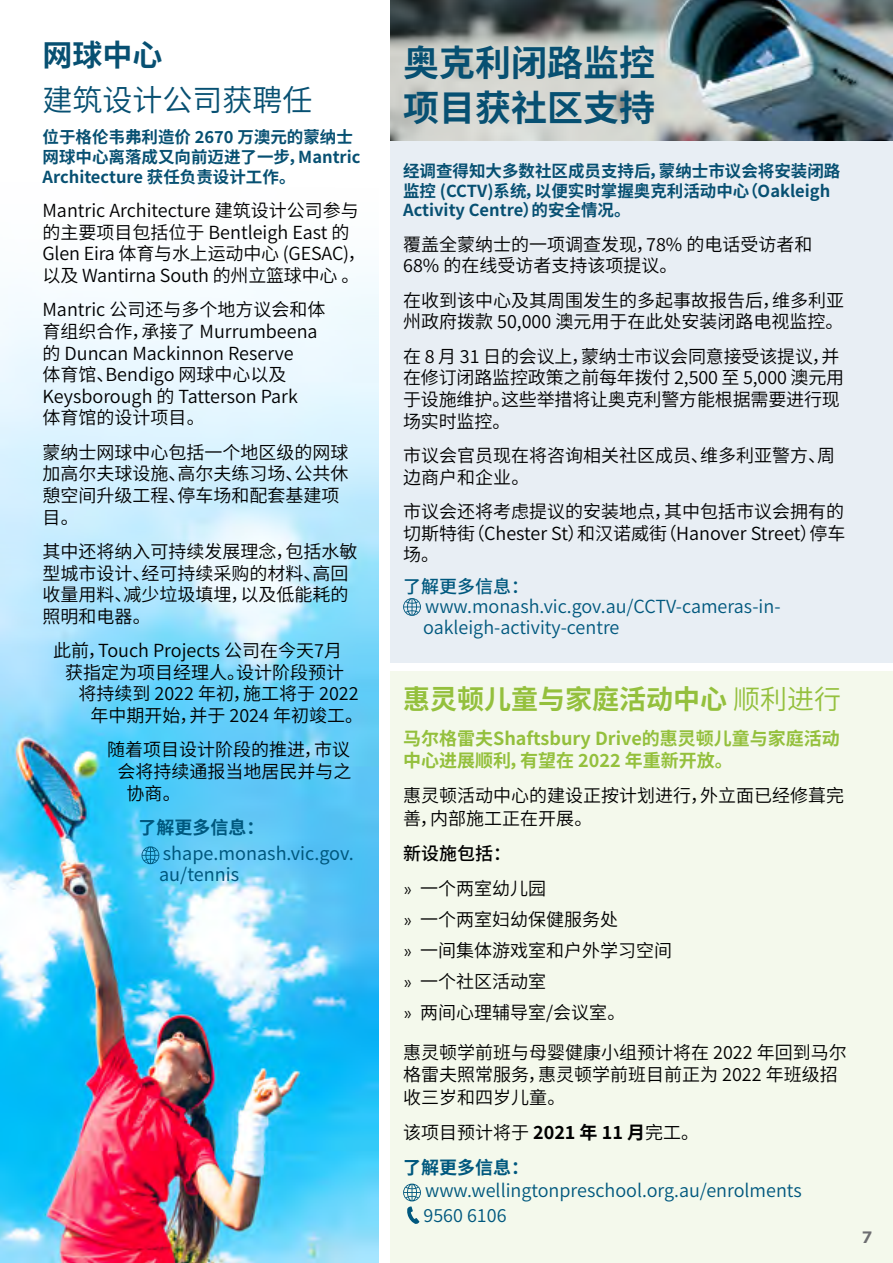
<style>
.page{position:relative;width:893px;height:1263px;background:#fff}
.page>*{position:absolute;margin:0;border:0;box-sizing:border-box;transform-origin:0 0}
.t1{font:700 36px/45px "Source Han Sans CN";color:#075072}
.t2{font:30px "Source Han Sans CN";color:#075072}
.t3{font:700 30px "Source Han Sans CN";color:#075072}
.t4{font:700 27px "Source Han Sans CN";color:#94c03d}
.t5{font:18px/21.6px "Source Han Sans CN";color:#000}
.t6{font:18px/25.5px "Source Han Sans CN";color:#00587e}
.t7{font:700 18px/22.5px "Source Han Sans CN";color:#94c03d}
.t8{font:18px/21.6px "Source Han Sans CN";color:#00587e}
.t9{font:700 18px "Source Han Sans CN";color:#00587e}
.t10{font:500 18px "Source Han Sans CN";color:#00587e}
.t11{font:700 16.5px/19.8px "Source Han Sans CN";color:#075072}
.t12{font:700 16.5px "Filson Pro";color:#6d6e71}
.s1{font-weight:400}
.s2{font-weight:500}
.s3{font-family:"Calibri";font-weight:300}
.s4{font-weight:700}
.s5{font-weight:700;color:#00587e}
</style>
<div class="page">
<div style="left:391px;top:11px;width:502px;height:651px;background:#e8eef4"></div>
<img style="left:391px;top:0;width:502px;height:141px">
<div style="left:391px;top:671px;width:502px;height:592px;background:#f4f9ec"></div>
<img style="left:0;top:276px;width:378px;height:987px">
<svg style="left:142px;top:846px;width:17px;height:18px"></svg>
<svg style="left:403px;top:1183px;width:18px;height:41px"></svg>
<svg style="left:403px;top:598px;width:18px;height:18px"></svg>
<h2 class="t3" style="left:43px;top:39px;width:121px">网球中心</h2>
<h2 class="t2" style="left:43px;top:83px;width:271px">建筑设计公司获聘任</h2>
<p class="t11" style="left:43px;top:128px;width:320px">位于格伦韦弗利造价 2670 万澳元的蒙纳士网球中心离落成又向前迈进了一步，Mantric<br>Architecture 获任负责设计工作。</p>
<p class="t5" style="left:43px;top:200px;width:325px">Mantric Architecture 建筑设计公司参与的主要项目包括位于 Bentleigh East 的<br>Glen Eira 体育与水上运动中心 (GESAC)，以及 Wantirna South 的州立篮球中心 。</p>
<p class="t5" style="left:43px;top:299px;width:284px">Mantric 公司还与多个地方议会和体育组织合作，承接了 Murrumbeena的 Duncan Mackinnon Reserve<br>体育馆、Bendigo 网球中心以及<br>Keysborough 的 Tatterson Park<br>体育馆的设计项目。</p>
<p class="t5" style="left:43px;top:442px;width:307px">蒙纳士网球中心包括一个地区级的网球加高尔夫球设施、高尔夫练习场、公共休憩空间升级工程、停车场和配套基建项目。</p>
<p class="t5" style="left:43px;top:541px;width:316px">其中还将纳入可持续发展理念，包括水敏型城市设计、经可持续采购的材料、高回收量用料、减少垃圾填埋，以及低能耗的照明和电器。</p>
<p class="t5" style="left:53px;top:640px;width:291px">此前，Touch Projects 公司在今天7月</p>
<p class="t5" style="left:65px;top:662px;width:280px">获指定为项目经理人。设计阶段预计</p>
<p class="t5" style="left:79px;top:683px;width:282px">将持续到 2022 年初，施工将于 2022</p>
<p class="t5" style="left:91px;top:705px;width:274px">年中期开始，并于 2024 年初竣工。</p>
<p class="t5" style="left:107px;top:739px;width:244px">随着项目设计阶段的推进，市议</p>
<p class="t5" style="left:118px;top:761px;width:235px">会将持续通报当地居民并与之</p>
<p class="t5" style="left:127px;top:782px;width:56px">协商。</p>
<p class="t9" style="left:139px;top:817px;width:127px">了解更多信息：</p>
<p class="t8" style="left:159px;top:843px;width:196px">shape.monash.vic.gov. au/tennis</p>
<h1 class="t1" style="left:403px;top:41px;width:253px">奥克利闭路监控项目获社区支持</h1>
<p class="t11" style="left:403px;top:161px;width:439px">经调查得知大多数社区成员支持后，蒙纳士市议会将安装闭路监控 (CCTV)系统，以便实时掌握奥克利活动中心（Oakleigh<br>Activity Centre）的安全情况。</p>
<p class="t5" style="left:403px;top:234px;width:411px">覆盖全蒙纳士的一项调查发现，78% 的电话受访者和<br>68% 的在线受访者支持该项提议。</p>
<p class="t5" style="left:403px;top:290px;width:442px">在收到该中心及其周围发生的多起事故报告后，维多利亚州政府拨款 50,000 澳元用于在此处安装闭路电视监控。</p>
<p class="t5" style="left:403px;top:346px;width:443px">在 8 月 31 日的会议上，蒙纳士市议会同意接受该提议，并在修订闭路监控政策之前每年拨付 2,500 至 5,000 澳元用于设施维护。这些举措将让奥克利警方能根据需要进行现场实时监控。</p>
<p class="t5" style="left:403px;top:445px;width:434px">市议会官员现在将咨询相关社区成员、维多利亚警方、周边商户和企业。</p>
<p class="t5" style="left:403px;top:501px;width:444px;text-align:justify">市议会还将考虑提议的安装地点，其中包括市议会拥有的切斯特街（Chester St）和汉诺威街（Hanover Street）停车场。</p>
<p class="t10" style="left:403px;top:577px;width:127px">了解更多信息：</p>
<p class="t6" style="left:423px;top:596px;width:359px;line-height:21.6px">www.monash.vic.gov.au/CCTV-cameras-in&shy;oakleigh-activity-centre</p>
<h3 class="t4" style="left:403px;top:684px;width:440px">惠灵顿儿童与家庭活动中心 <span class="s1">顺利进行</span></h3>
<p class="t7" style="left:403px;top:727px;width:438px">马尔格雷夫Shaftsbury Drive的惠灵顿儿童与家庭活动中心进展顺利，有望在 2022 年重新开放。</p>
<p class="t5" style="left:403px;top:785px;width:442px;line-height:22.5px">惠灵顿活动中心的建设正按计划进行，外立面已经修葺完善，内部施工正在开展。</p>
<p class="t5" style="left:403px;top:836px;width:145px;line-height:35.2px"><span class="s2">新设施包括：<br></span><span class="s3">»</span> 一个两室幼儿园</p>
<p class="t5" style="left:403px;top:905px;width:271px;line-height:31px"><span class="s3">»</span> 一个两室妇幼保健服务处<br><span class="s3">»</span> 一间集体游戏室和户外学习空间<span class="s3">»</span> 一个社区活动室<br><span class="s3">»</span> 两间心理辅导室/会议室。</p>
<p class="t5" style="left:403px;top:1041px;width:445px;line-height:22.5px">惠灵顿学前班与母婴健康小组预计将在 2022 年回到马尔格雷夫照常服务，惠灵顿学前班目前正为 2022 年班级招收三岁和四岁儿童。</p>
<p class="t5" style="left:403px;top:1115px;width:298px;line-height:35.2px">该项目预计将于 <span class="s4">2021 年 11 月</span>完工。<span class="s5">了解更多信息：</span></p>
<p class="t6" style="left:423px;top:1178px;width:380px">www.wellingtonpreschool.org.au/enrolments<br>9560 6106</p>
<p class="t12" style="left:862px;top:1226px;width:11px">7</p>
</div>
